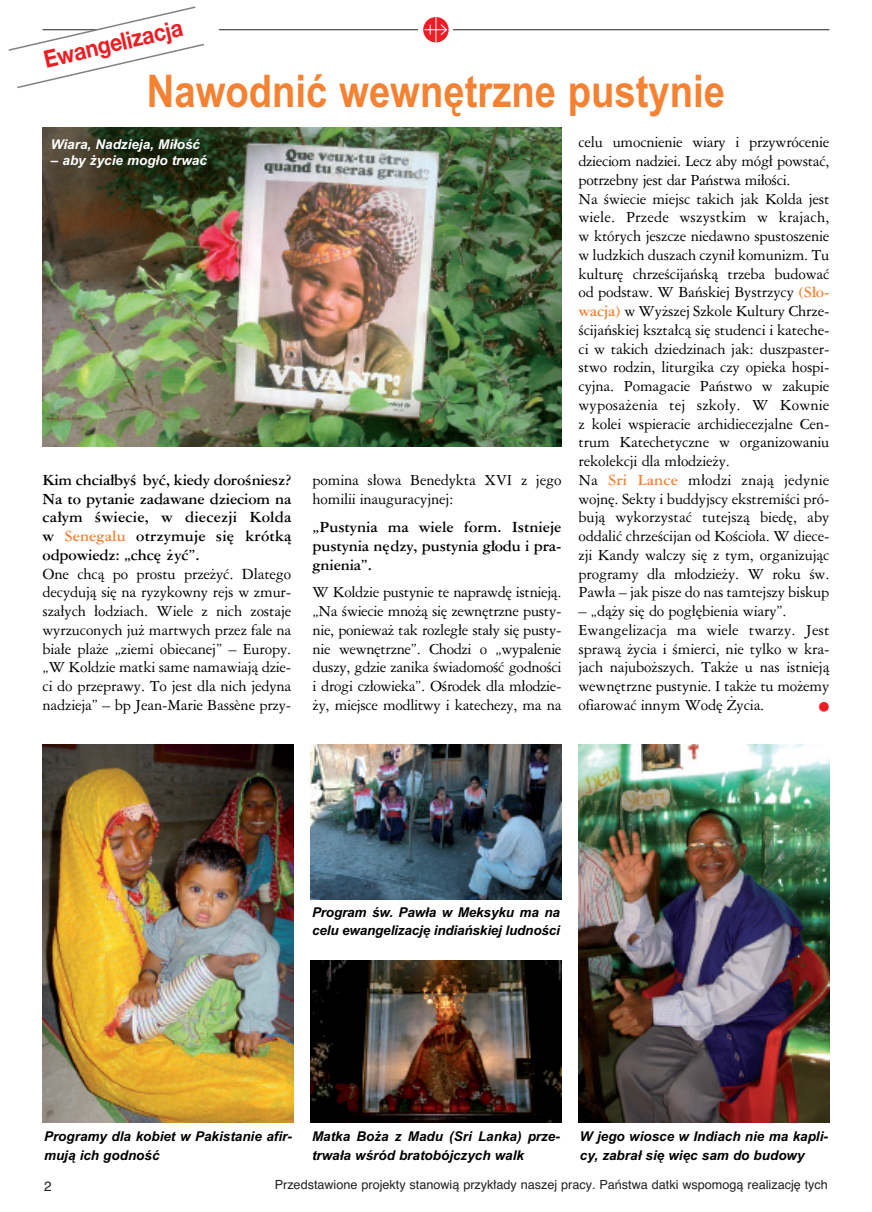
<style>
.page{position:relative;width:872px;height:1212px;background:#fff}
.page>*{position:absolute;margin:0;border:0;box-sizing:border-box;transform-origin:0 0}
.t1{font:700 45px "Arial";color:#f48232;scale:.85 1}
.t2{font:700 24px "Helvetica Neue";color:#ee1d23;scale:.88 1}
.t3{font:16.5px/18.8px "Ameri Garmnd EU";letter-spacing:-.01em;color:#000}
.t4{font:700 16.5px/18.8px "Ameri Garmnd EU";letter-spacing:-.01em;color:#000;text-align:justify}
.t5{font:italic 700 13.5px/18.8px "Arial";color:#000}
.t6{font:italic 700 13.5px "Arial";color:#fff}
.t7{font:13.5px "Helvetica";color:#231f20}
.t8{font:12px "Helvetica Roman PL";color:#231f20}
.t9{font:10.5px "Zapf Dingbats PL";color:#ee1d23}
.s1{color:#f48232}
.s2{font-weight:700;color:#f48232}
</style>
<div class="page">
<hr style="left:43px;top:29px;width:786px;height:1px;background:#231f20">
<div style="left:419px;top:17px;width:34px;height:25px;background:#fff"></div>
<svg style="left:423px;top:17px;width:25px;height:25px"></svg>
<svg style="left:8px;top:6px;width:213px;height:83px"></svg>
<img style="left:43px;top:128px;width:518px;height:318px">
<img style="left:310px;top:960px;width:251px;height:162px">
<img style="left:310px;top:744px;width:251px;height:155px">
<img style="left:43px;top:744px;width:250px;height:378px">
<img style="left:578px;top:744px;width:251px;height:378px">
<h2 class="t2" style="left:41px;top:45px;width:163px;rotate:-13deg">Ewangelizacja</h2>
<h1 class="t1" style="left:147px;top:65px;width:682px">Nawodnić wewnętrzne pustynie</h1>
<p class="t6" style="left:51px;top:136px;width:151px">Wiara, Nadzieja, Miłość</p>
<p class="t6" style="left:51px;top:153px;width:158px">– aby życie mogło trwać</p>
<p class="t4" style="left:43px;top:470px;width:250px">Kim chciałbyś być, kiedy dorośniesz?<br>Na to pytanie zadawane dzieciom na całym świecie, w diecezji Kolda w <span class="s1">Senegalu</span> otrzymuje się krótką odpowiedz: „chcę żyć”.</p>
<p class="t3" style="left:43px;top:564px;width:250px;text-align:justify">One chcą po prostu przeżyć. Dlatego decydują się na ryzykowny rejs w zmur&shy;szałych łodziach. Wiele z nich zostaje wyrzuconych już martwych przez fale na białe plaże „ziemi obiecanej” – Europy. „W Koldzie matki same namawiają dzie&shy;ci do przeprawy. To jest dla nich jedyna nadzieja” – bp Jean-Marie Bassène przy-</p>
<p class="t3" style="left:313px;top:470px;width:250px">pomina słowa Benedykta XVI z jego homilii inauguracyjnej:</p>
<p class="t4" style="left:313px;top:518px;width:250px">„Pustynia ma wiele form. Istnieje pustynia nędzy, pustynia głodu i pra&shy;gnienia”.</p>
<p class="t3" style="left:313px;top:583px;width:250px;text-align:justify">W Koldzie pustynie te naprawdę istnieją. „Na świecie mnożą się zewnętrzne pusty&shy;nie, ponieważ tak rozległe stały się pusty&shy;nie wewnętrzne”. Chodzi o „wypalenie duszy, gdzie zanika świadomość godności i drogi człowieka”. Ośrodek dla młodzie&shy;ży, miejsce modlitwy i katechezy, ma na</p>
<p class="t3" style="left:578px;top:133px;width:252px">celu umocnienie wiary i przywrócenie dzieciom nadziei. Lecz aby mógł powstać, potrzebny jest dar Państwa miłości.<br>Na świecie miejsc takich jak Kolda jest wiele. Przede wszystkim w krajach, w których jeszcze niedawno spustoszenie w ludzkich duszach czynił komunizm. Tu kulturę chrześcijańską trzeba budować od podstaw. W Bańskiej Bystrzycy <span class="s2">(Sło&shy;wacja)</span> w Wyższej Szkole Kultury Chrze&shy;ścijańskiej kształcą się studenci i kateche&shy;ci w takich dziedzinach jak: duszpaster&shy;stwo rodzin, liturgika czy opieka hospi&shy;cyjna. Pomagacie Państwo w zakupie wyposażenia tej szkoły. W Kownie z kolei wspieracie archidiecezjalne Cen&shy;trum Katechetyczne w organizowaniu rekolekcji dla młodzieży.<br>Na <span class="s2">Sri Lance</span> młodzi znają jedynie wojnę. Sekty i buddyjscy ekstremiści pró&shy;bują wykorzystać tutejszą biedę, aby oddalić chrześcijan od Kościoła. W diece&shy;zji Kandy walczy się z tym, organizując programy dla młodzieży. W roku św.<br>Pawła – jak pisze do nas tamtejszy biskup</p>
<p class="t3" style="left:578px;top:602px;width:252px">– „dąży się do pogłębienia wiary”.<br>Ewangelizacja ma wiele twarzy. Jest sprawą życia i śmierci, nie tylko w kra&shy;jach najuboższych. Także u nas istnieją wewnętrzne pustynie. I także tu możemy ofiarować innym Wodę Życia.</p>
<p class="t9" style="left:819px;top:702px;width:12px">●</p>
<p class="t5" style="left:312px;top:904px;width:249px;line-height:17.5px">Program św. Pawła w Meksyku ma na celu ewangelizację indiańskiej ludności</p>
<p class="t5" style="left:44px;top:1127px;width:249px">Programy dla kobiet w Pakistanie afir&shy;mują ich godność</p>
<p class="t5" style="left:312px;top:1127px;width:249px">Matka Boża z Madu (Sri Lanka) prze&shy;trwała wśród bratobójczych walk</p>
<p class="t5" style="left:580px;top:1127px;width:249px">W jego wiosce w Indiach nie ma kapli&shy;cy, zabrał się więc sam do budowy</p>
<p class="t7" style="left:44px;top:1178px;width:9px">2</p>
<p class="t8" style="left:275px;top:1178px;width:555px">Przedstawione projekty stanowià przyk∏ady naszej pracy. Paƒstwa datki wspomogà realizacj´ tych</p>
</div>
